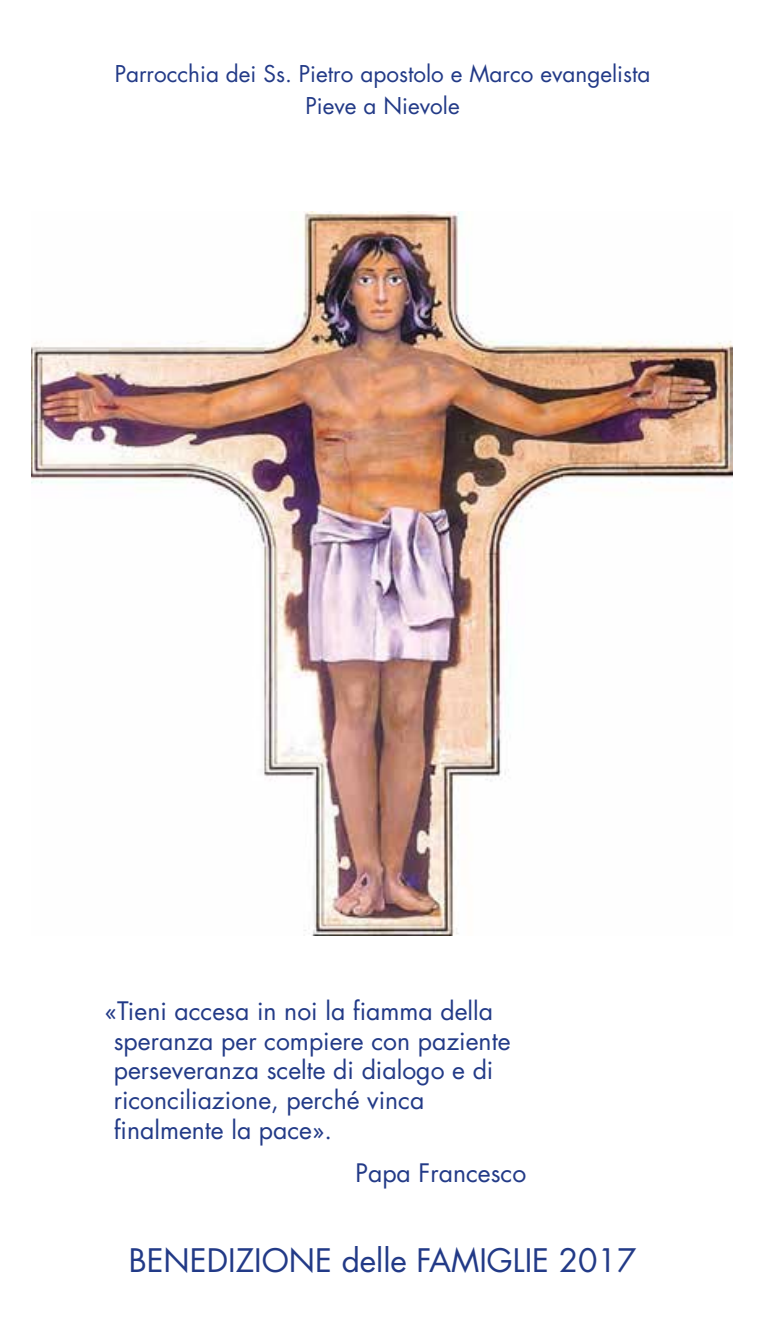
<style>
.page{position:relative;width:766px;height:1340px;background:#fff}
.page>*{position:absolute;margin:0;border:0;box-sizing:border-box;transform-origin:0 0}
.t1{font:31.5px "Futura LT";color:#223a87}
.t2{font:24.75px/29.7px "Futura LT";color:#223a87}
.t3{font:22.5px/31.5px "Futura LT";color:#223a87;text-align:center}
</style>
<div class="page">
<img style="left:32px;top:211px;width:700px;height:724px">
<p class="t3" style="left:115px;top:59px;width:537px">Parrocchia dei Ss. Pietro apostolo e Marco evangelista<br>Pieve a Nievole</p>
<p class="t2" style="left:114px;top:996px;width:398px;text-indent:-9px">«Tieni accesa in noi la fiamma della speranza per compiere con paziente perseveranza scelte di dialogo e di riconciliazione, perché vinca finalmente la pace».</p>
<p class="t2" style="left:355px;top:1158px;width:172px">Papa Francesco</p>
<p class="t1" style="left:129px;top:1239px;width:509px">BENEDIZIONE delle FAMIGLIE 2017</p>
</div>
